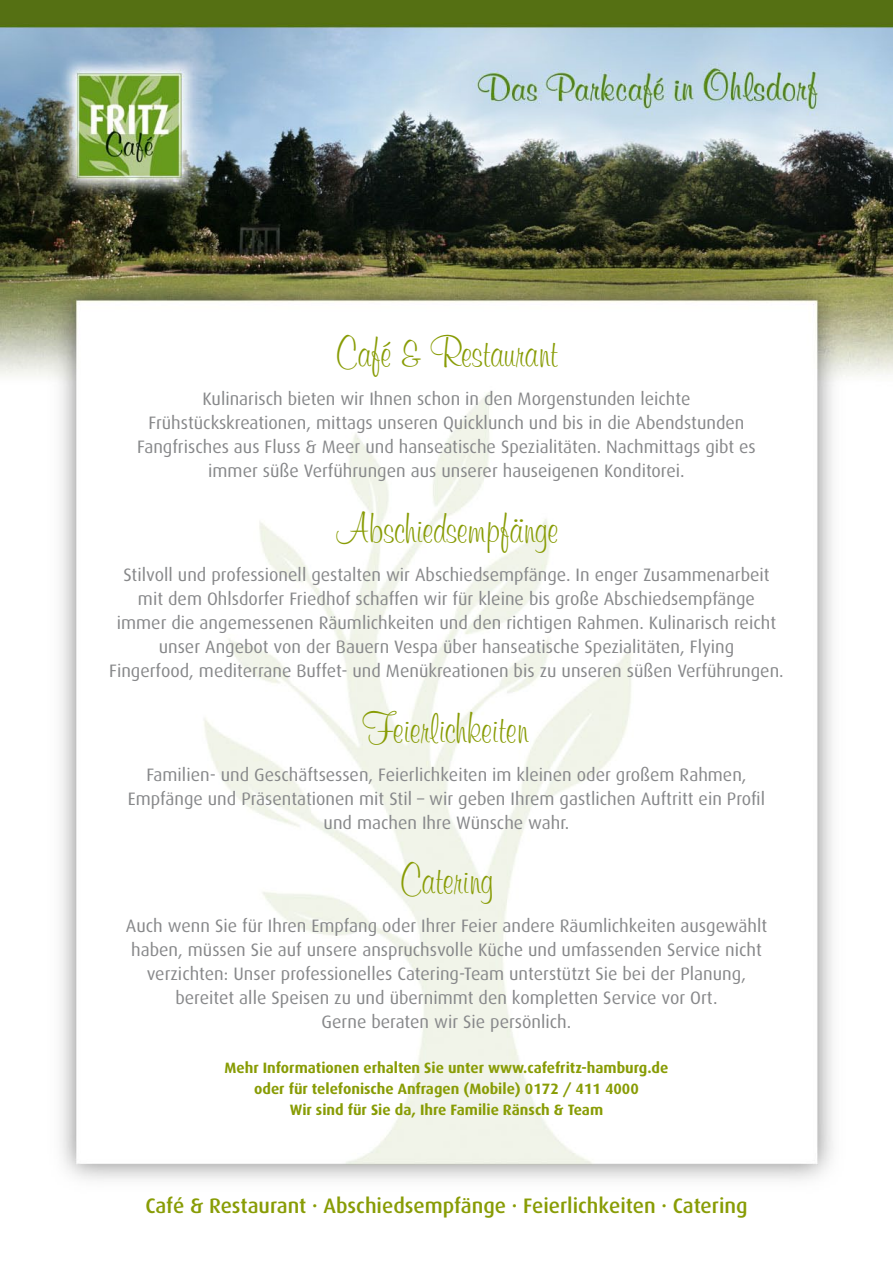
<style>
.page{position:relative;width:893px;height:1263px;background:#fff}
.page>*{position:absolute;margin:0;border:0;box-sizing:border-box;transform-origin:0 0}
.t1{font:45px "Murray Hill BT";color:#889c05}
.t2{font:500 21px "Dax";color:#889c05}
.t3{font:18px/24px "Dax";color:#87888a;text-align:center}
.t4{font:700 15px/21px "Dax";color:#889c05;text-align:center}
</style>
<div class="page">
<img style="left:0;top:0;width:893px;height:1180px">
<h1 class="t1" style="left:335px;top:327px;width:224px">Café &amp; Restaurant</h1>
<p class="t3" style="left:137px;top:387px;width:620px">Kulinarisch bieten wir Ihnen schon in den Morgenstunden leichte Frühstückskreationen, mittags unseren Quicklunch und bis in die Abendstunden Fangfrisches aus Fluss &amp; Meer und hanseatische Spezialitäten. Nachmittags gibt es immer süße Verführungen aus unserer hauseigenen Konditorei.</p>
<h1 class="t1" style="left:334px;top:502px;width:225px">Abschiedsempfänge</h1>
<p class="t3" style="left:109px;top:563px;width:676px">Stilvoll und professionell gestalten wir Abschiedsempfänge. In enger Zusammenarbeit mit dem Ohlsdorfer Friedhof schaffen wir für kleine bis große Abschiedsempfänge<br>immer die angemessenen Räumlichkeiten und den richtigen Rahmen. Kulinarisch reicht unser Angebot von der Bauern Vespa über hanseatische Spezialitäten, Flying<br>Fingerfood, mediterrane Buffet- und Menükreationen bis zu unseren süßen Verführungen.</p>
<h1 class="t1" style="left:364px;top:702px;width:166px">Feierlichkeiten</h1>
<p class="t3" style="left:128px;top:762px;width:639px">Familien- und Geschäftsessen, Feierlichkeiten im kleinen oder großem Rahmen,<br>Empfänge und Präsentationen mit Stil – wir geben Ihrem gastlichen Auftritt ein Profil und machen Ihre Wünsche wahr.</p>
<h1 class="t1" style="left:399px;top:853px;width:96px">Catering</h1>
<p class="t3" style="left:126px;top:914px;width:643px">Auch wenn Sie für Ihren Empfang oder Ihrer Feier andere Räumlichkeiten ausgewählt haben, müssen Sie auf unsere anspruchsvolle Küche und umfassenden Service nicht verzichten: Unser professionelles Catering-Team unterstützt Sie bei der Planung, bereitet alle Speisen zu und übernimmt den kompletten Service vor Ort.<br>Gerne beraten wir Sie persönlich.</p>
<p class="t4" style="left:225px;top:1057px;width:445px">Mehr Informationen erhalten Sie unter www.cafefritz-hamburg.de oder für telefonische Anfragen (Mobile) 0172 / 411 4000<br>Wir sind für Sie da, Ihre Familie Ränsch &amp; Team</p>
<p class="t2" style="left:145px;top:1194px;width:604px">Café &amp; Restaurant · Abschiedsempfänge · Feierlichkeiten · Catering</p>
</div>
